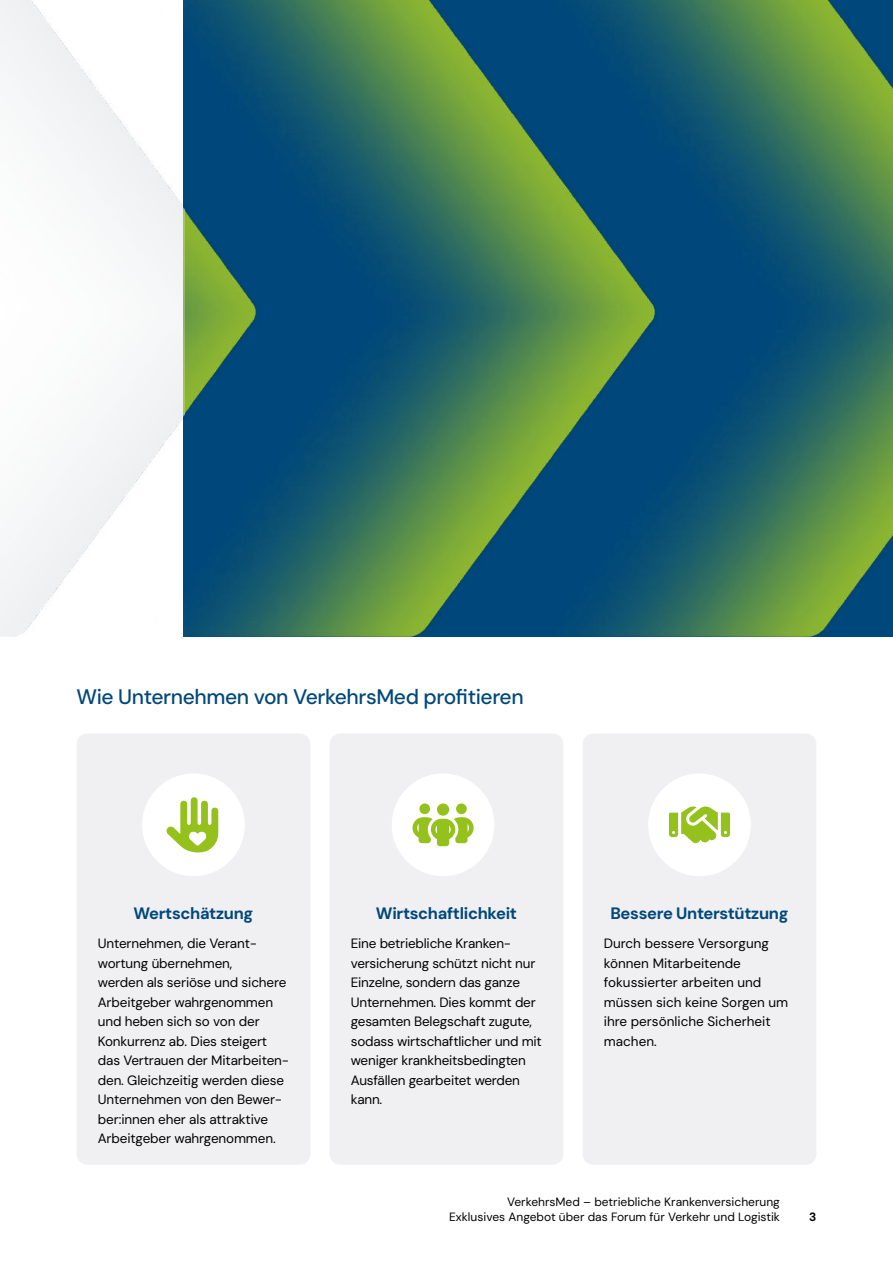
<style>
.page{position:relative;width:893px;height:1263px;background:#fff}
.page>*{position:absolute;margin:0;border:0;box-sizing:border-box;transform-origin:0 0}
.t1{font:500 21px "DM Sans";letter-spacing:-.02em;color:#00487b}
.t2{font:700 16.5px "DM Sans";letter-spacing:-.02em;color:#00487b}
.t3{font:13.5px/19.5px "DM Sans";letter-spacing:-.01em;color:#000}
.t4{font:12px/15px "DM Sans";color:#000;text-align:right}
.t5{font:700 12px "DM Sans";color:#000}
</style>
<div class="page">
<div style="left:77px;top:733px;width:233px;height:432px;background:#f0f0f3;border-radius:11px"></div>
<div style="left:583px;top:733px;width:233px;height:432px;background:#f0f0f3;border-radius:11px"></div>
<div style="left:330px;top:733px;width:233px;height:432px;background:#f0f0f3;border-radius:11px"></div>
<div style="left:392px;top:773px;width:102px;height:103px;background:#fff;border-radius:50%"></div>
<svg style="left:413px;top:803px;width:61px;height:43px"></svg>
<div style="left:648px;top:773px;width:103px;height:103px;background:#fff;border-radius:50%"></div>
<svg style="left:669px;top:806px;width:61px;height:38px"></svg>
<div style="left:142px;top:773px;width:103px;height:103px;background:#fff;border-radius:50%"></div>
<svg style="left:166px;top:797px;width:52px;height:56px"></svg>
<img style="left:0;top:0;width:184px;height:636px">
<img style="left:184px;top:0;width:709px;height:636px">
<h1 class="t1" style="left:77px;top:684px;width:449px">Wie Unternehmen von VerkehrsMed profitieren</h1>
<p class="t2" style="left:134px;top:904px;width:121px">Wertschätzung</p>
<p class="t3" style="left:98px;top:934px;width:193px">Unternehmen, die Verant&shy;wortung übernehmen,<br>werden als seriöse und sichere<br>Arbeit geber wahrgenommen und heben sich so von der<br>Konkurrenz ab. Dies steigert das Vertrauen der Mitarbeiten&shy;den. Gleichzeitig werden diese<br>Unternehmen von den Bewer&shy;ber:innen eher als attraktive<br>Arbeitgeber wahrgenommen.</p>
<p class="t2" style="left:376px;top:904px;width:143px">Wirtschaftlichkeit</p>
<p class="t3" style="left:351px;top:934px;width:193px">Eine betriebliche Kranken&shy;versicherung schützt nicht nur<br>Einzelne, sondern das ganze<br>Unternehmen. Dies kommt der gesamten Belegschaft zugute, sodass wirtschaftlicher und mit weniger krankheitsbedingten<br>Ausfällen gearbeitet werden kann.</p>
<p class="t2" style="left:610px;top:904px;width:180px">Bessere Unterstützung</p>
<p class="t3" style="left:604px;top:934px;width:186px">Durch bessere Versorgung können Mitarbeitende fokussierter arbeiten und müssen sich keine Sorgen um ihre persönliche Sicherheit machen.</p>
<p class="t4" style="left:449px;top:1195px;width:332px">VerkehrsMed – betriebliche Krankenversicherung<br>Exklusives Angebot über das Forum für Verkehr und Logistik</p>
<p class="t5" style="left:809px;top:1210px;width:9px">3</p>
</div>
